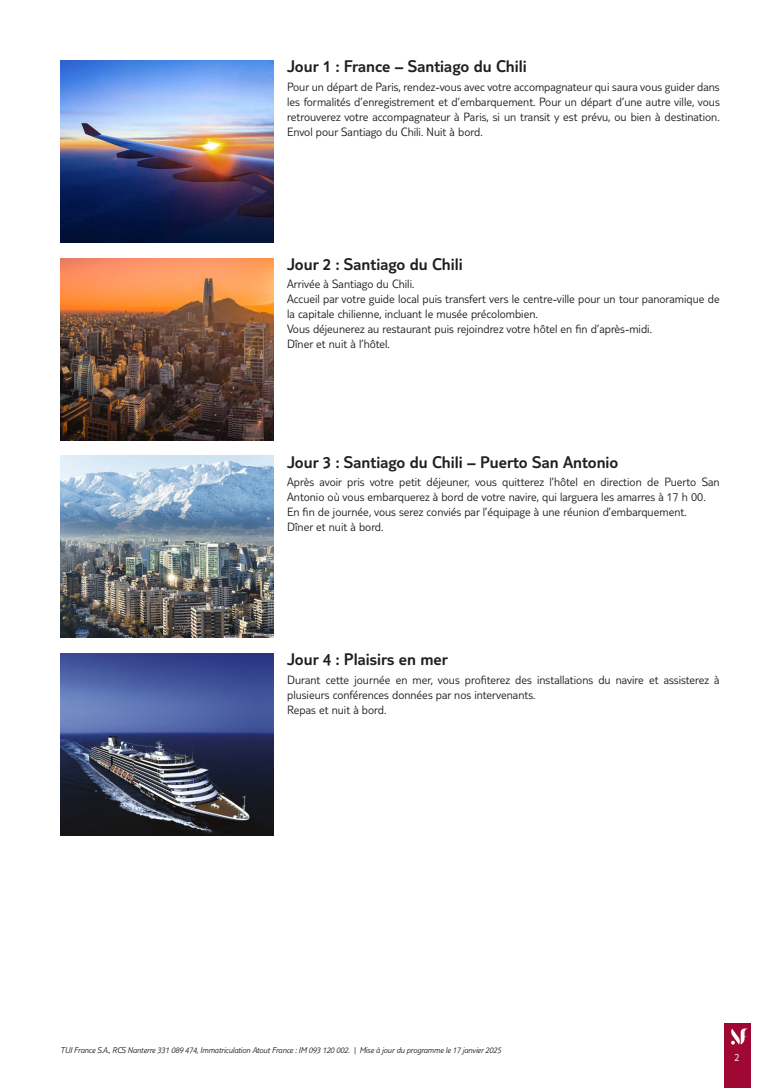
<style>
.page{position:relative;width:780px;height:1088px;background:#fff}
.page>*{position:absolute;margin:0;border:0;box-sizing:border-box;transform-origin:0 0}
.t1{font:300 17.5px "TUI Type";color:#231f20}
.t2{font:300 12.5px/15px "TUI Type";color:#231f20}
.t3{font:300 11.25px "TUI Type";color:#fff}
.t4{font:italic 300 8.75px "TUI Type";letter-spacing:-.02em;color:#231f20}
</style>
<div class="page">
<div style="left:724px;top:1023px;width:26px;height:65px;background:#9e0832"></div>
<svg style="left:731px;top:1028px;width:17px;height:16px"></svg>
<img style="left:60px;top:60px;width:213px;height:182px">
<img style="left:60px;top:258px;width:213px;height:182px">
<img style="left:60px;top:456px;width:213px;height:182px">
<img style="left:60px;top:654px;width:213px;height:182px">
<h1 class="t1" style="left:287px;top:56px;width:241px">Jour 1 : France – Santiago du Chili</h1>
<p class="t2" style="left:287px;top:79px;width:434px;text-align:justify">Pour un départ de Paris, rendez-vous avec votre accompagnateur qui saura vous guider dans les formalités d’enregistrement et d’embarquement. Pour un départ d’une autre ville, vous retrouverez votre accompagnateur à Paris, si un transit y est prévu, ou bien à destination.<br>Envol pour Santiago du Chili. Nuit à bord.</p>
<h1 class="t1" style="left:287px;top:254px;width:177px">Jour 2 : Santiago du Chili</h1>
<p class="t2" style="left:287px;top:276px;width:434px">Arrivée à Santiago du Chili.<br>Accueil par votre guide local puis transfert vers le centre-ville pour un tour panoramique de la capitale chilienne, incluant le musée précolombien.<br>Vous déjeunerez au restaurant puis rejoindrez votre hôtel en fin d’après-midi.<br>Dîner et nuit à l’hôtel.</p>
<h1 class="t1" style="left:287px;top:452px;width:333px">Jour 3 : Santiago du Chili – Puerto San Antonio</h1>
<p class="t2" style="left:287px;top:474px;width:434px">Après avoir pris votre petit déjeuner, vous quitterez l’hôtel en direction de Puerto San Antonio où vous embarquerez à bord de votre navire, qui larguera les amarres à 17 h 00.<br>En fin de journée, vous serez conviés par l’équipage à une réunion d’embarquement.<br>Dîner et nuit à bord.</p>
<h1 class="t1" style="left:287px;top:649px;width:162px">Jour 4 : Plaisirs en mer</h1>
<p class="t2" style="left:287px;top:672px;width:431px">Durant cette journée en mer, vous profiterez des installations du navire et assisterez à plusieurs conférences données par nos intervenants.<br>Repas et nuit à bord.</p>
<p class="t4" style="left:60px;top:1045px;width:442px">TUI France S.A., RCS Nanterre 331 089 474, Immatriculation Atout France : IM 093 120 002. | Mise à jour du programme le 17 janvier 2025</p>
<p class="t3" style="left:734px;top:1050px;width:7px">2</p>
</div>
